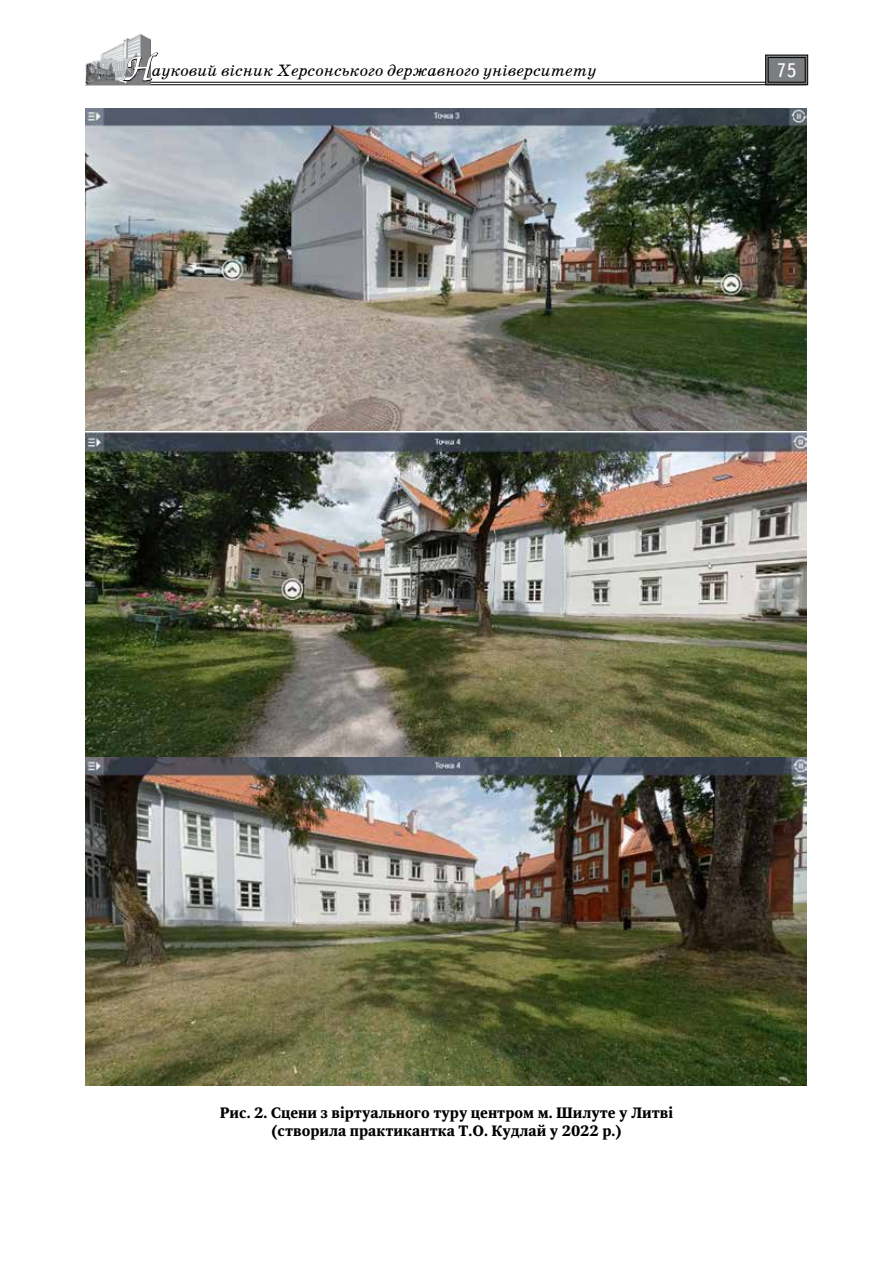
<style>
.page{position:relative;width:893px;height:1263px;background:#fff}
.page>*{position:absolute;margin:0;border:0;box-sizing:border-box;transform-origin:0 0}
.t1{font:19.5px "Ukrainian Text";color:#fff}
.t2{font:italic 16.5px "School Book C";color:#000}
.t3{font:700 15px/18px "Octava";color:#000;text-align:center}
.s1{font-family:"Zapf Chancer";font-style:normal;font-size:30px;color:#fff}
</style>
<div class="page">
<hr style="left:85px;top:82px;width:721px;height:1px;background:#000">
<hr style="left:85px;top:84px;width:721px;height:1px;background:#000">
<img style="left:85px;top:34px;width:66px;height:50px">
<svg style="left:123px;top:52px;width:36px;height:30px"></svg>
<svg style="left:765px;top:55px;width:43px;height:30px"></svg>
<div style="left:768px;top:57px;width:37px;height:25px;border:1px solid #000"></div>
<img style="left:85px;top:109px;width:722px;height:976px">
<p class="t2" style="left:124px;top:61px;width:474px"><span class="s1">Н</span>ауковий вісник Херсонського державного університету</p>
<h1 class="t1" style="left:776px;top:60px;width:22px">75</h1>
<p class="t3" style="left:220px;top:1104px;width:455px">Рис. 2. Сцени з віртуального туру центром м. Шилуте у Литві (створила практикантка Т.О. Кудлай у 2022 р.)</p>
</div>
